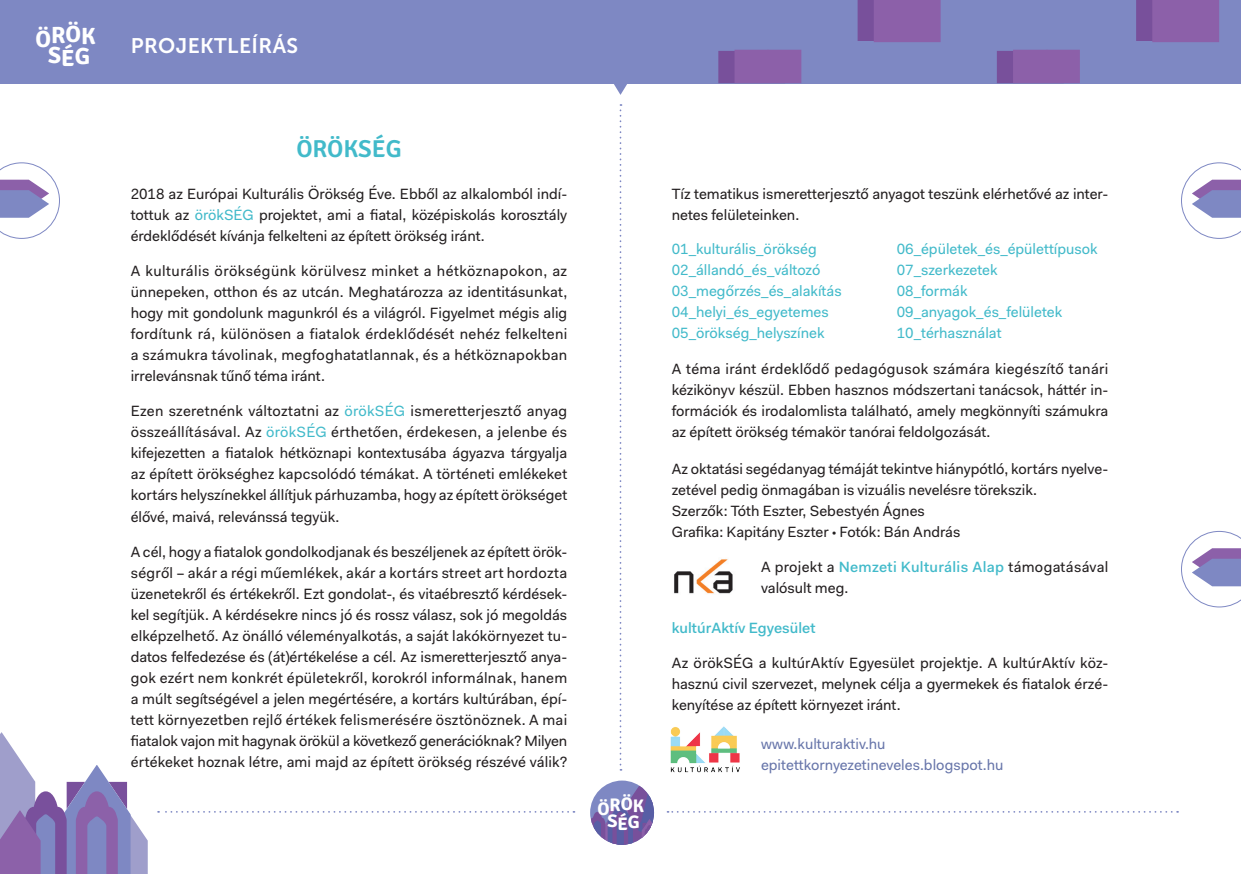
<style>
.page{position:relative;width:1241px;height:874px;background:#fff}
.page>*{position:absolute;margin:0;border:0;box-sizing:border-box;transform-origin:0 0}
.t1{font:600 24.5px "Signika";color:#42baca}
.t2{font:700 23.45px/20.7px "Signika";color:#fff;text-align:center}
.t3{font:21px "Museo Sans 700";letter-spacing:.02em;color:#fff}
.t4{font:700 18.2px/16.1px "Signika";color:#fff;text-align:center}
.t5{font:14.88px/21px "Fakt Pro";color:#231f20;text-align:justify}
.t6{font:14.88px "Fakt Pro";color:#42baca}
.t7{font:14.88px/21px "Fakt Pro";letter-spacing:.02em;color:#231f20}
.t8{font:14.88px "Fakt Pro";color:#6876aa}
.t9{font:500 14.88px "Fakt Pro";color:#42baca}
.s1{color:#42baca}
.s2{font-family:"Myriad Pro"}
.s3{font-weight:500;color:#42baca}
</style>
<div class="page">
<div style="left:0;top:0;width:694px;height:83px;background:#7e88c3"></div>
<div style="left:687px;top:0;width:553px;height:83px;background:#7e88c3"></div>
<svg style="left:857px;top:0;width:83px;height:42px;background:#885da6"></svg>
<svg style="left:718px;top:50px;width:83px;height:33px;background:#885da6"></svg>
<svg style="left:1136px;top:0;width:82px;height:42px;background:#885da6"></svg>
<svg style="left:997px;top:50px;width:82px;height:33px;background:#885da6"></svg>
<svg style="left:0;top:162px;width:60px;height:77px"></svg>
<svg style="left:1181px;top:530px;width:59px;height:77px"></svg>
<svg style="left:1181px;top:162px;width:59px;height:77px"></svg>
<svg style="left:619px;top:104px;width:2px;height:666px"></svg>
<svg style="left:158px;top:811px;width:416px;height:1px"></svg>
<svg style="left:667px;top:811px;width:510px;height:1px"></svg>
<img style="left:674px;top:559px;width:59px;height:35px">
<img style="left:670px;top:726px;width:70px;height:47px">
<svg style="left:612px;top:83px;width:16px;height:12px"></svg>
<svg style="left:590px;top:781px;width:64px;height:63px"></svg>
<svg style="left:0;top:732px;width:148px;height:141px"></svg>
<h2 class="t2" style="left:36px;top:25px;width:62px">ÖRÖK<br>SÉG</h2>
<p class="t3" style="left:131px;top:34px;width:169px">PROJEKTLEÍRÁS</p>
<p class="t1" style="left:296px;top:134px;width:107px">ÖRÖKSÉG</p>
<p class="t5" style="left:131px;top:183px;width:438px">2018 az Európai Kulturális Örökség Éve. Ebből az alkalomból indí&shy;tottuk az <span class="s1">örökSÉG</span> projektet, ami a fiatal, középiskolás korosztály érdeklődését kívánja felkelteni az épített örökség iránt.</p>
<p class="t5" style="left:131px;top:260px;width:438px">A kulturális örökségünk körülvesz minket a hétköznapokon, az ünnepeken, otthon és az utcán. Meghatározza az identitásunkat, hogy mit gondolunk magunkról és a világról. Figyelmet mégis alig fordítunk rá, különösen a fiatalok érdeklődését nehéz felkelteni a számukra távolinak, megfoghatatlannak, és a hétköznapokban irrelevánsnak tűnő téma iránt.</p>
<p class="t5" style="left:131px;top:400px;width:438px">Ezen szeretnénk változtatni az <span class="s1">örökSÉG</span> ismeretterjesztő anyag összeállításával. Az <span class="s1">örökSÉG</span> érthetően, érdekesen, a jelenbe és kifejezetten a fiatalok hétköznapi kontextusába ágyazva tárgyalja az épített örökséghez kapcsolódó témákat. A történeti emlékeket kortárs helyszínekkel állítjuk párhuzamba, hogy az épített örökséget élővé, maivá, relevánssá tegyük.</p>
<p class="t5" style="left:131px;top:540px;width:438px">A cél, hogy a fiatalok gondolkodjanak és beszéljenek az épített örök&shy;ségről – akár a régi műemlékek, akár a kortárs street art hordozta üzenetekről és értékekről. Ezt gondolat-, és vitaébresztő kérdések&shy;kel segítjük. A kérdésekre nincs jó és rossz válasz, sok jó megoldás elképzelhető. Az önálló véleményalkotás, a saját lakókörnyezet tu&shy;datos felfedezése és (át)értékelése a cél. Az ismeretterjesztő anya&shy;gok ezért nem konkrét épületekről, korokról informálnak, hanem a múlt segítségével a jelen megértésére, a kortárs kultúrában, épí&shy;tett környezetben rejlő értékek felismerésére ösztönöznek. A mai fiatalok vajon mit hagynak örökül a következő generációknak? Milyen értékeket hoznak létre, ami majd az épített örökség részévé válik?</p>
<p class="t4" style="left:597px;top:797px;width:48px">ÖRÖK<br>SÉG</p>
<p class="t5" style="left:671px;top:184px;width:438px">Tíz tematikus ismeretterjesztő anyagot teszünk elérhetővé az inter&shy;netes felületeinken.</p>
<p class="t6" style="left:671px;top:238px;width:147px">01_kulturális_örökség</p>
<p class="t6" style="left:671px;top:259px;width:150px">02_állandó_és_változó</p>
<p class="t6" style="left:671px;top:280px;width:171px">03_megőrzés_és_alakítás</p>
<p class="t6" style="left:671px;top:301px;width:158px">04_helyi_és_egyetemes</p>
<p class="t6" style="left:671px;top:322px;width:154px">05_örökség_helyszínek</p>
<p class="t6" style="left:896px;top:238px;width:202px">06_épületek_és_épülettípusok</p>
<p class="t6" style="left:896px;top:259px;width:102px">07_szerkezetek</p>
<p class="t6" style="left:896px;top:280px;width:72px">08_formák</p>
<p class="t6" style="left:896px;top:301px;width:167px">09_anyagok_és_felületek</p>
<p class="t6" style="left:896px;top:322px;width:106px">10_térhasználat</p>
<p class="t5" style="left:671px;top:358px;width:438px">A téma iránt érdeklődő pedagógusok számára kiegészítő tanári kézikönyv készül. Ebben hasznos módszertani tanácsok, háttér in&shy;formációk és irodalomlista található, amely megkönnyíti számukra az épített örökség témakör tanórai feldolgozását.</p>
<p class="t5" style="left:671px;top:458px;width:436px">Az oktatási segédanyag témáját tekintve hiánypótló, kortárs nyelve&shy;zetével pedig önmagában is vizuális nevelésre törekszik.</p>
<p class="t5" style="left:671px;top:500px;width:254px">Szerzők: Tóth Eszter, Sebestyén Ágnes</p>
<p class="t5" style="left:671px;top:521px;width:290px">Grafika: Kapitány Eszter <span class="s2">•</span> Fotók: Bán András</p>
<p class="t7" style="left:761px;top:556px;width:348px">A projekt a <span class="s3">Nemzeti Kulturális Alap</span> támogatásával valósult meg.</p>
<p class="t9" style="left:671px;top:618px;width:145px">kultúrAktív Egyesület</p>
<p class="t5" style="left:671px;top:652px;width:438px">Az örökSÉG a kultúrAktív Egyesület projektje. A kultúrAktív köz&shy;hasznú civil szervezet, melynek célja a gyermekek és fiatalok érzé&shy;kenyítése az épített környezet iránt.</p>
<p class="t8" style="left:761px;top:733px;width:126px">www.kulturaktiv.hu</p>
<p class="t8" style="left:761px;top:754px;width:244px">epitettkornyezetineveles.blogspot.hu</p>
</div>
